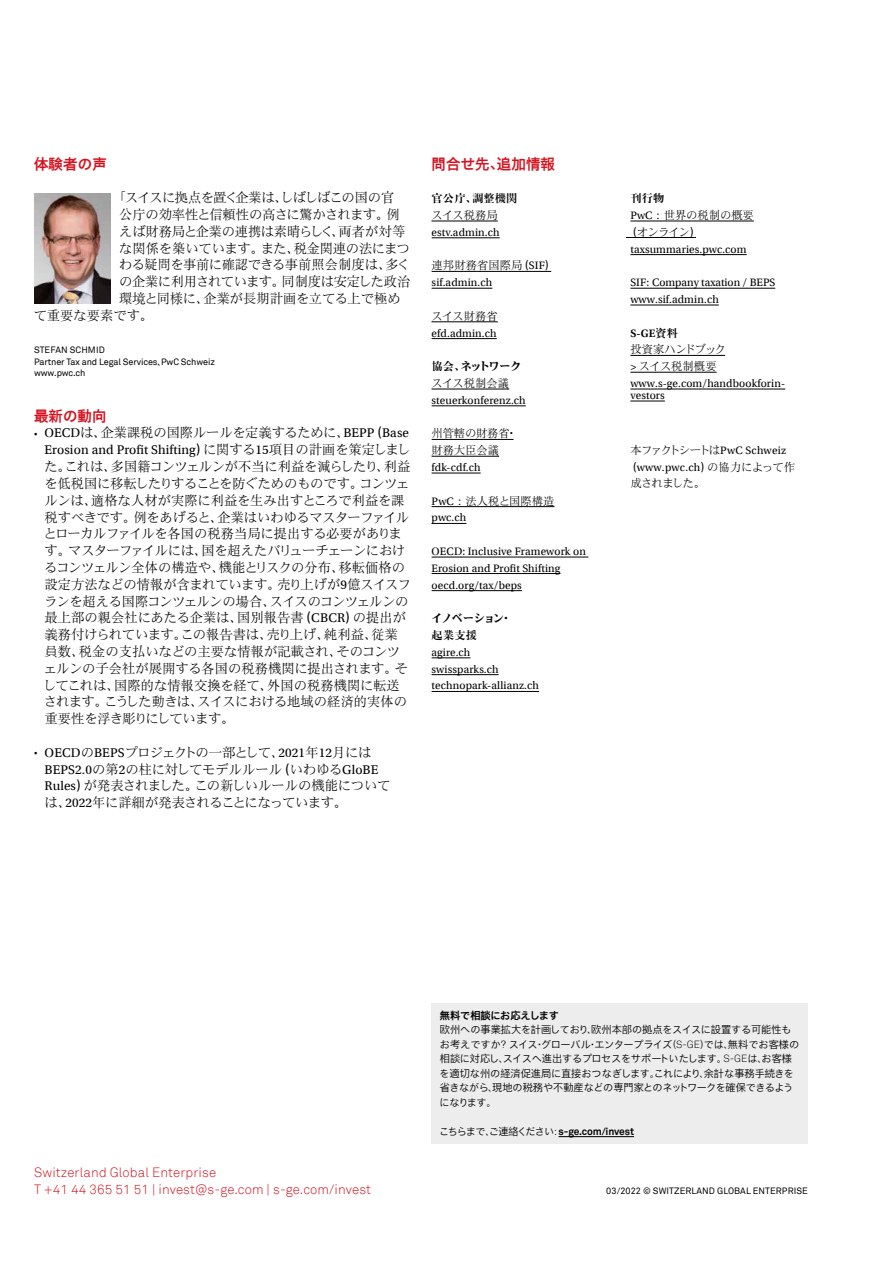
<style>
.page{position:relative;width:893px;height:1263px;background:#fff}
.page>*{position:absolute;margin:0;border:0;box-sizing:border-box;transform-origin:0 0}
.t1{font:14.4px "Akkurat S GE Bold";letter-spacing:.01em;color:#d5121e}
.t2{font:13.2px/16.8px "Utopia S GE Regular";letter-spacing:-.01em;color:#000}
.t3{font:13.2px/16.8px "Utopia S GE Regular";letter-spacing:.01em;color:#000}
.t4{font:13.2px/16.8px "Akkurat S GE Light";letter-spacing:.01em;color:#d5121e}
.t5{font:13.2px "Utopia S GE Regular";letter-spacing:-.045em;color:#000}
.t6{font:11.25px/16.8px "Utopia S GE Regular";letter-spacing:.01em;color:#000}
.t7{font:11.25px "Utopia S GE Semibold";letter-spacing:.01em;color:#000}
.t8{font:11.25px/16.8px "Utopia S GE Semibold";letter-spacing:-.015em;color:#000}
.t9{font:11.25px "Utopia S GE Semibold";letter-spacing:-.07em;color:#000}
.t10{font:10.2px/14.5px "Akkurat S GE Light";letter-spacing:-.01em;color:#000}
.t11{font:10.2px "Akkurat S GE Bold";letter-spacing:-.01em;color:#000}
.t12{font:9px/11.2px "Akkurat S GE Regular";letter-spacing:-.005em;color:#000}
.s1{font-size:8.25px}
.s2{font-family:"Akkurat S GE Light"}
</style>
<div class="page">
<hr style="left:431px;top:221px;width:67px;height:1px;background:#000">
<hr style="left:432px;top:237px;width:68px;height:1px;background:#000">
<hr style="left:432px;top:271px;width:119px;height:1px;background:#000">
<hr style="left:432px;top:288px;width:60px;height:1px;background:#000">
<hr style="left:431px;top:321px;width:67px;height:1px;background:#000">
<hr style="left:432px;top:338px;width:65px;height:1px;background:#000">
<hr style="left:431px;top:389px;width:78px;height:1px;background:#000">
<hr style="left:432px;top:405px;width:94px;height:1px;background:#000">
<hr style="left:432px;top:439px;width:81px;height:1px;background:#000">
<hr style="left:432px;top:456px;width:67px;height:1px;background:#000">
<hr style="left:432px;top:473px;width:49px;height:1px;background:#000">
<hr style="left:432px;top:506px;width:122px;height:1px;background:#000">
<hr style="left:432px;top:523px;width:34px;height:1px;background:#000">
<hr style="left:432px;top:557px;width:156px;height:1px;background:#000">
<hr style="left:432px;top:573px;width:128px;height:1px;background:#000">
<hr style="left:432px;top:590px;width:90px;height:1px;background:#000">
<hr style="left:432px;top:657px;width:38px;height:1px;background:#000">
<hr style="left:432px;top:674px;width:67px;height:1px;background:#000">
<hr style="left:432px;top:691px;width:107px;height:1px;background:#000">
<hr style="left:630px;top:221px;width:124px;height:1px;background:#000">
<hr style="left:626px;top:237px;width:70px;height:1px;background:#000">
<hr style="left:630px;top:254px;width:117px;height:1px;background:#000">
<hr style="left:630px;top:288px;width:145px;height:1px;background:#000">
<hr style="left:630px;top:305px;width:89px;height:1px;background:#000">
<hr style="left:630px;top:355px;width:95px;height:1px;background:#000">
<hr style="left:630px;top:372px;width:87px;height:1px;background:#000">
<hr style="left:630px;top:389px;width:155px;height:1px;background:#000">
<hr style="left:630px;top:401px;width:35px;height:1px;background:#000">
<img style="left:34px;top:193px;width:77px;height:110px">
<div style="left:432px;top:1003px;width:376px;height:140px;background:#ededed"></div>
<hr style="left:559px;top:1136px;width:75px;height:1px;background:#000">
<p class="t1" style="left:34px;top:153px;width:74px">体験者の声</p>
<p class="t1" style="left:432px;top:153px;width:125px">問合せ先、追加情報</p>
<p class="t5" style="left:113px;top:189px;width:283px">「スイスに拠点を置く企業は、しばしばこの国の官</p>
<p class="t2" style="left:119px;top:205px;width:282px">公庁の効率性と信頼性の高さに驚かされます。例</p>
<p class="t2" style="left:119px;top:222px;width:288px">えば財務局と企業の連携は素晴らしく、両者が対等</p>
<p class="t2" style="left:119px;top:239px;width:292px">な関係を築いています。また、税金関連の法にまつ</p>
<p class="t2" style="left:119px;top:256px;width:293px">わる疑問を事前に確認できる事前照会制度は、多く</p>
<p class="t2" style="left:119px;top:273px;width:293px">の企業に利用されています。同制度は安定した政治</p>
<p class="t2" style="left:119px;top:290px;width:283px">環境と同様に、企業が長期計画を立てる上で極め</p>
<p class="t3" style="left:34px;top:306px;width:121px">て重要な要素です。</p>
<p class="t12" style="left:34px;top:344px;width:182px">STEFAN SCHMID<br>Partner Tax and Legal Services、PwC Schweiz www.pwc.ch</p>
<p class="t7" style="left:432px;top:190px;width:87px">官公庁、調整機関</p>
<p class="t6" style="left:431px;top:206px;width:70px">スイス税務局estv.admin.ch</p>
<p class="t6" style="left:432px;top:257px;width:126px">連邦財務省国際局（SIF）sif.admin.ch</p>
<p class="t6" style="left:431px;top:307px;width:68px">スイス財務省efd.admin.ch</p>
<p class="t9" style="left:432px;top:358px;width:91px">協会、ネットワーク</p>
<p class="t6" style="left:431px;top:374px;width:96px">スイス税制会議steuerkonferenz.ch</p>
<p class="t6" style="left:432px;top:425px;width:87px">州管轄の財務省・財務大臣会議fdk-cdf.ch</p>
<p class="t6" style="left:432px;top:492px;width:124px">PwC：法人税と国際構造pwc.ch</p>
<p class="t6" style="left:432px;top:542px;width:156px">OECD: Inclusive Framework on<br>Erosion and Profit Shifting oecd.org/tax/beps</p>
<p class="t8" style="left:431px;top:609px;width:82px">イノベーション・起業支援</p>
<p class="t6" style="left:432px;top:643px;width:109px">agire.ch swissparks.ch technopark-allianz.ch</p>
<p class="t1" style="left:34px;top:405px;width:74px">最新の動向</p>
<p class="t2" style="left:43px;top:424px;width:369px;text-indent:-9px"><span class="s1">•</span> OECDは、企業課税の国際ルールを定義するために、BEPP（Base Erosion and Profit Shifting）に関する15項目の計画を策定しました。これは、多国籍コンツェルンが不当に利益を減らしたり、利益を低税国に移転したりすることを防ぐためのものです。コンツェルンは、適格な人材が実際に利益を生み出すところで利益を課税すべきです。例をあげると、企業はいわゆるマスターファイルとローカルファイルを各国の税務当局に提出する必要があります。マスターファイルには、国を超えたバリューチェーンにおけるコンツェルン全体の構造や、機能とリスクの分布、移転価格の設定方法などの情報が含まれています。売り上げが9億スイスフランを超える国際コンツェルンの場合、スイスのコンツェルンの最上部の親会社にあたる企業は、国別報告書（CBCR）の提出が義務付けられています。この報告書は、売り上げ、純利益、従業員数、税金の支払いなどの主要な情報が記載され、そのコンツェルンの子会社が展開する各国の税務機関に提出されます。そしてこれは、国際的な情報交換を経て、外国の税務機関に転送されます。こうした動きは、スイスにおける地域の経済的実体の重要性を浮き彫りにしています。</p>
<p class="t3" style="left:45px;top:743px;width:347px;text-indent:-11px"><span class="s1">•</span> OECDのBEPSプロジェクトの一部として、2021年12月にはBEPS2.0の第2の柱に対してモデルルール（いわゆるGloBE Rules）が発表されました。この新しいルールの機能については、2022年に詳細が発表されることになっています。</p>
<p class="t7" style="left:630px;top:190px;width:35px">刊行物</p>
<p class="t6" style="left:630px;top:206px;width:125px">PwC：世界の税制の概要</p>
<p class="t6" style="left:626px;top:223px;width:76px">（オンライン）</p>
<p class="t6" style="left:630px;top:240px;width:118px">taxsummaries.pwc.com</p>
<p class="t6" style="left:630px;top:273px;width:146px">SIF: Company taxation / BEPS www.sif.admin.ch</p>
<p class="t7" style="left:630px;top:325px;width:49px">S-GE資料</p>
<p class="t6" style="left:630px;top:341px;width:156px">投資家ハンドブック<br>&gt; スイス税制概要www.s-ge.com/handbookforin-</p>
<p class="t6" style="left:630px;top:386px;width:36px">vestors</p>
<p class="t6" style="left:630px;top:441px;width:157px">本ファクトシートはPwC Schweiz</p>
<p class="t6" style="left:626px;top:458px;width:171px">（www.pwc.ch）の協力によって作</p>
<p class="t6" style="left:630px;top:474px;width:77px">成されました。</p>
<p class="t4" style="left:34px;top:1163px;width:339px">Switzerland Global Enterprise<br>T +41 44 365 51 51 | invest@s-ge.com | s-ge.com/invest</p>
<p class="t11" style="left:440px;top:1007px;width:121px">無料で相談にお応えします</p>
<p class="t10" style="left:440px;top:1022px;width:361px">欧州への事業拡大を計画しており、欧州本部の拠点をスイスに設置する可能性もお考えですか？ スイス・グローバル・エンタープライズ（S-GE）では、無料でお客様の相談に対応し、スイスへ進出するプロセスをサポートいたします。S-GEは、お客様を適切な州の経済促進局に直接おつなぎします。これにより、余計な事務手続きを省きながら、現地の税務や不動産などの専門家とのネットワークを確保できるようになります。</p>
<p class="t11" style="left:439px;top:1124px;width:196px"><span class="s2">こちらまで、ご連絡ください:</span> s-ge.com/invest</p>
<p class="t12" style="left:606px;top:1184px;width:203px">03/2022 © SWITZERLAND GLOBAL ENTERPRISE</p>
</div>
